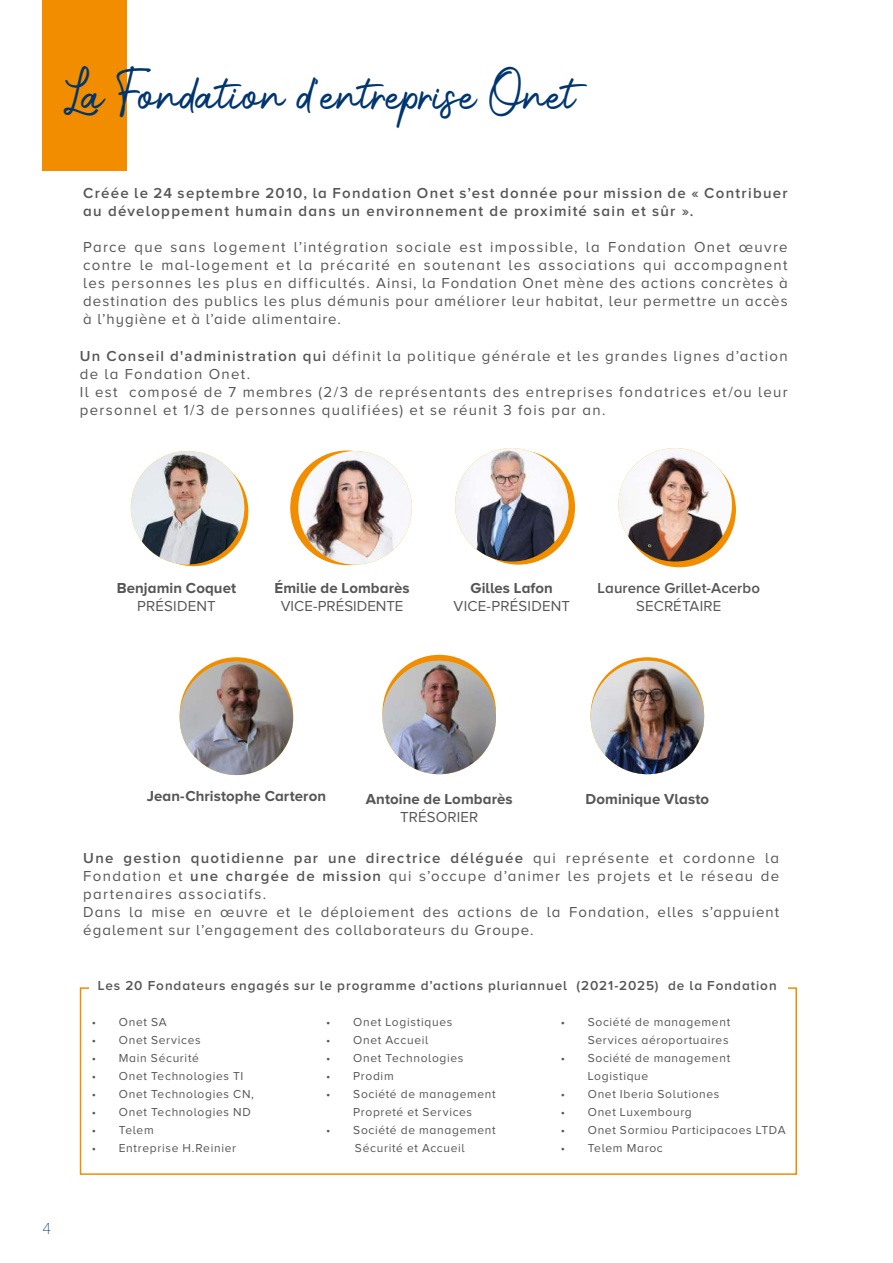
<style>
.page{position:relative;width:893px;height:1263px;background:#fff}
.page>*{position:absolute;margin:0;border:0;box-sizing:border-box;transform-origin:0 0}
.t1{font:30px "Photoshoot";letter-spacing:.015em;color:#003670}
.t2{font:100 16.5px "Proxima Nova T";color:#003670}
.t3{font:15px/18px "Proxima Nova A";letter-spacing:.085em;color:#575656}
.t4{font:600 15px/18px "Proxima Nova A";letter-spacing:.085em;color:#575656}
.t5{font:700 15px "Proxima Nova A";letter-spacing:.005em;color:#575656}
.t6{font:15px "Proxima Nova A";letter-spacing:.01em;color:#575656}
.t7{font:600 15px "Proxima Nova A";letter-spacing:.005em;color:#575656}
.t8{font:15px "Proxima Nova A";color:#575656}
.t9{font:600 13.5px "Proxima Nova A";letter-spacing:.07em;color:#575656}
.t10{font:12px/18px "Proxima Nova A";letter-spacing:.055em;color:#575656;text-align:center}
.s1{font-family:"Proxima Nova";font-weight:600}
.s2{font-weight:600}
</style>
<div class="page">
<hr style="left:892px;top:0;width:1px;height:1263px;background:#f4f5fa">
<div style="left:80px;top:987px;width:717px;height:188px;border:2px solid #f28d00"></div>
<div style="left:89px;top:974px;width:699px;height:32px;background:#fff"></div>
<div style="left:43px;top:0;width:84px;height:170px;background:#f28d00"></div>
<svg style="left:139px;top:457px;width:109px;height:109px"></svg>
<svg style="left:290px;top:450px;width:114px;height:115px"></svg>
<div style="left:462px;top:450px;width:113px;height:115px;background:#f28d00;border-radius:50%"></div>
<svg style="left:591px;top:657px;width:113px;height:115px"></svg>
<div style="left:622px;top:453px;width:114px;height:114px;background:#f28d00;border-radius:50%"></div>
<svg style="left:180px;top:657px;width:113px;height:115px"></svg>
<img style="left:131px;top:451px;width:113px;height:113px;border-radius:57px">
<img style="left:180px;top:661px;width:113px;height:114px;border-radius:57px">
<img style="left:298px;top:451px;width:114px;height:113px;border-radius:57px">
<img style="left:618px;top:448px;width:114px;height:114px;border-radius:57px">
<svg style="left:382px;top:655px;width:114px;height:114px"></svg>
<img style="left:382px;top:661px;width:114px;height:113px;border-radius:57px">
<img style="left:455px;top:448px;width:114px;height:114px;border-radius:57px">
<img style="left:591px;top:661px;width:113px;height:113px;border-radius:57px">
<h1 class="t1" style="left:64px;top:80px;width:531px">La Fondation d'entreprise Onet</h1>
<p class="t4" style="left:83px;top:185px;width:706px">Créée le 24 septembre 2010, la Fondation Onet s’est donnée pour mission de « Contribuer au développement humain dans un environnement de proximité sain et sûr ».</p>
<p class="t3" style="left:83px;top:238px;width:706px;text-align:justify">Parce que sans logement l’intégration sociale est impossible, la Fondation Onet œuvre contre le mal-logement et la précarité en soutenant les associations qui accompagnent les personnes les plus en difficultés. Ainsi, la Fondation Onet mène des actions concrètes à destination des publics les plus démunis pour améliorer leur habitat, leur permettre un accès à l’hygiène et à l’aide alimentaire.</p>
<p class="t3" style="left:80px;top:347px;width:709px"><span class="s1">Un Conseil d'administration qui</span> définit la politique générale et les grandes lignes d’action de la Fondation Onet.<br>Il est composé de 7 membres (2/3 de représentants des entreprises fondatrices et/ou leur personnel et 1/3 de personnes qualifiées) et se réunit 3 fois par an.</p>
<p class="t5" style="left:117px;top:579px;width:121px">Benjamin Coquet</p>
<p class="t6" style="left:137px;top:597px;width:80px">PRÉSIDENT</p>
<p class="t5" style="left:274px;top:579px;width:137px">Émilie de Lombarès</p>
<p class="t8" style="left:281px;top:597px;width:124px">VICE-PRÉSIDENTE</p>
<p class="t5" style="left:471px;top:579px;width:84px">Gilles Lafon</p>
<p class="t6" style="left:454px;top:597px;width:118px">VICE-PRÉSIDENT</p>
<p class="t7" style="left:598px;top:581px;width:164px">Laurence Grillet-Acerbo</p>
<p class="t6" style="left:636px;top:597px;width:87px">SECRÉTAIRE</p>
<p class="t2" style="left:43px;top:1221px;width:10px">4</p>
<p class="t5" style="left:147px;top:788px;width:181px">Jean-Christophe Carteron</p>
<p class="t5" style="left:366px;top:790px;width:148px">Antoine de Lombarès</p>
<p class="t5" style="left:586px;top:790px;width:125px">Dominique Vlasto</p>
<p class="t6" style="left:400px;top:808px;width:80px">TRÉSORIER</p>
<p class="t3" style="left:83px;top:849px;width:697px"><span class="s1">Une gestion quotidienne par</span> <span class="s2">une directrice déléguée</span> qui représente et cordonne la Fondation et <span class="s2">une chargée de mission</span> qui s’occupe d’animer les projets et le réseau de partenaires associatifs.<br>Dans la mise en œuvre et le déploiement des actions de la Fondation, elles s’appuient également sur l’engagement des collaborateurs du Groupe.</p>
<p class="t9" style="left:98px;top:980px;width:680px">Les 20 Fondateurs engagés sur le programme d’actions pluriannuel (2021-2025) de la Fondation</p>
<p class="t10" style="left:92px;top:1013px;width:76px">• Onet SA</p>
<p class="t10" style="left:92px;top:1031px;width:110px">• Onet Services</p>
<p class="t10" style="left:92px;top:1049px;width:109px">• Main Sécurité</p>
<p class="t10" style="left:92px;top:1067px;width:153px">• Onet Technologies TI</p>
<p class="t10" style="left:92px;top:1085px;width:164px">• Onet Technologies CN,</p>
<p class="t10" style="left:92px;top:1103px;width:161px">• Onet Technologies ND</p>
<p class="t10" style="left:92px;top:1121px;width:63px">• Telem</p>
<p class="t10" style="left:92px;top:1139px;width:146px">• Entreprise H.Reinier</p>
<p class="t10" style="left:326px;top:1013px;width:128px">• Onet Logistiques</p>
<p class="t10" style="left:326px;top:1031px;width:104px">• Onet Accueil</p>
<p class="t10" style="left:326px;top:1049px;width:139px">• Onet Technologies</p>
<p class="t10" style="left:326px;top:1067px;width:69px">• Prodim</p>
<p class="t10" style="left:326px;top:1085px;width:171px">• Société de management<br>Propreté et Services</p>
<p class="t10" style="left:326px;top:1121px;width:171px">• Société de management<br>Sécurité et Accueil</p>
<p class="t10" style="left:561px;top:1013px;width:171px;text-align:right">• Société de management<br>Services aéroportuaires</p>
<p class="t10" style="left:588px;top:1049px;width:144px;text-align:left;text-indent:-27px">• Société de management<br>Logistique</p>
<p class="t10" style="left:561px;top:1085px;width:160px">• Onet Iberia Solutiones</p>
<p class="t10" style="left:561px;top:1103px;width:133px">• Onet Luxembourg</p>
<p class="t10" style="left:561px;top:1121px;width:226px">• Onet Sormiou Participacoes LTDA</p>
<p class="t10" style="left:561px;top:1139px;width:104px">• Telem Maroc</p>
</div>
